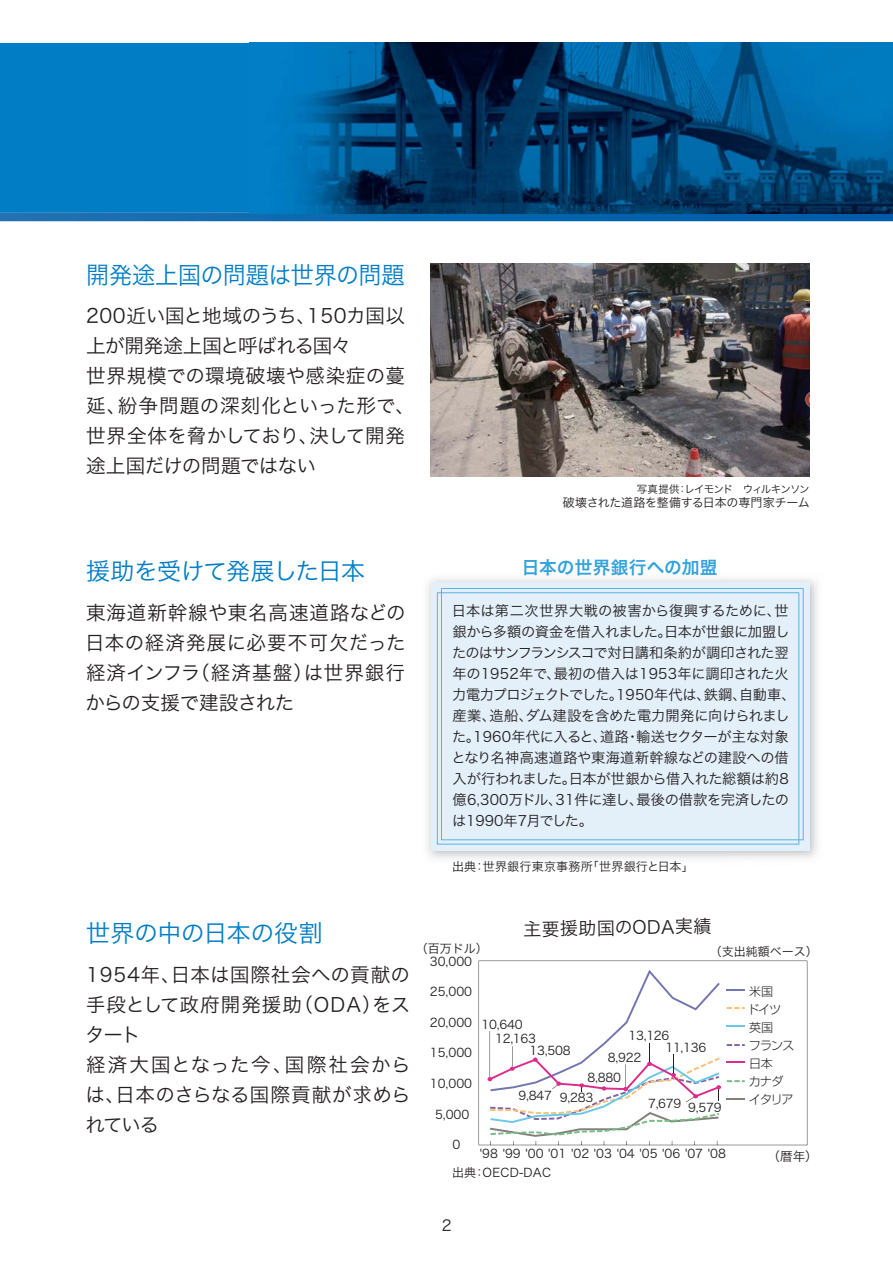
<style>
.page{position:relative;width:893px;height:1263px;background:#fff}
.page>*{position:absolute;margin:0;border:0;box-sizing:border-box;transform-origin:0 0}
.t1{font:24px "Hira Kaku Pro W3 90 pv RKSJ H";letter-spacing:-.025em;color:#007dc5}
.t2{font:24px "Hira Kaku Pro W3 90 pv RKSJ H";color:#007dc5;scale:.96 1}
.t3{font:19.5px/30px "Hira Kaku Pro W3 90 pv RKSJ H";letter-spacing:.015em;color:#231f20}
.t4{font:18px "Hira Kaku Pro W3 90 pv RKSJ H";color:#231f20}
.t5{font:17.7px "Hira Kaku Pro W6 90 pv RKSJ H";letter-spacing:.005em;color:#32a3dc}
.t6{font:15px "Hira Kaku Pro W3 90 pv RKSJ H";color:#231f20}
.t7{font:14.25px/21px "Hira Kaku Pro W3 90 pv RKSJ H";letter-spacing:-.015em;color:#231f20}
.t8{font:12.6px "Hira Kaku Pro W3 90 pv RKSJ H";color:#231f20}
.t9{font:12px "Hira Kaku Pro W3 90 pv RKSJ H";color:#231f20}
.t10{font:12px/14px "Hira Kaku Pro W3 90 pv RKSJ H";letter-spacing:-.02em;color:#231f20}
.t11{font:12px "Hira Kaku Pro W3 90 pv RKSJ H";letter-spacing:.02em;color:#231f20}
.t12{font:12px/18px "Shin Go Pro Light 90 pv RKSJ H";letter-spacing:-.06em;color:#231f20}
.t13{font:10.5px "Hira Kaku Pro W3 90 pv RKSJ H";letter-spacing:-.085em;color:#231f20}
</style>
<div class="page">
<div style="left:0;top:43px;width:249px;height:170px;background:#007dc5"></div>
<svg style="left:0;top:213px;width:892px;height:8px;background:#0962a7"></svg>
<img style="left:249px;top:43px;width:643px;height:170px">
<img style="left:431px;top:264px;width:378px;height:212px">
<img style="left:427px;top:578px;width:391px;height:281px">
<div style="left:431px;top:582px;width:378px;height:268px;background:#e3eff9"></div>
<svg style="left:437px;top:592px;width:362px;height:252px"></svg>
<svg style="left:441px;top:588px;width:362px;height:252px"></svg>
<svg style="left:478px;top:961px;width:329px;height:184px"></svg>
<svg style="left:487px;top:970px;width:257px;height:167px"></svg>
<h1 class="t2" style="left:86px;top:266px;width:333px">開発途上国の問題は世界の問題</h1>
<h2 class="t3" style="left:86px;top:304px;width:330px">200近い国と地域のうち、150カ国以上が開発途上国と呼ばれる国々<br>世界規模での環境破壊や感染症の蔓延、紛争問題の深刻化といった形で、世界全体を脅かしており、決して開発途上国だけの問題ではない</h2>
<p class="t13" style="left:637px;top:485px;width:174px">写真提供：レイモンド　ウィルキンソン</p>
<p class="t10" style="left:563px;top:498px;width:248px">破壊された道路を整備する日本の専門家チーム</p>
<h1 class="t1" style="left:86px;top:562px;width:281px">援助を受けて発展した日本</h1>
<h2 class="t3" style="left:85px;top:600px;width:322px;text-align:justify">東海道新幹線や東名高速道路などの日本の経済発展に必要不可欠だった経済インフラ（経済基盤）は世界銀行からの支援で建設された</h2>
<p class="t5" style="left:522px;top:561px;width:197px">日本の世界銀行への加盟</p>
<p class="t7" style="left:451px;top:602px;width:346px">日本は第二次世界大戦の被害から復興するために、世銀から多額の資金を借入れました。日本が世銀に加盟したのはサンフランシスコで対日講和条約が調印された翌年の1952年で、最初の借入は1953年に調印された火力電力プロジェクトでした。1950年代は、鉄鋼、自動車、産業、造船、ダム建設を含めた電力開発に向けられました。1960年代に入ると、道路・輸送セクターが主な対象となり名神高速道路や東海道新幹線などの建設への借入が行われました。日本が世銀から借入れた総額は約8億6,300万ドル、31件に達し、最後の借款を完済したのは1990年7月でした。</p>
<p class="t11" style="left:452px;top:862px;width:243px">出典：世界銀行東京事務所「世界銀行と日本」</p>
<h1 class="t1" style="left:86px;top:924px;width:238px">世界の中の日本の役割</h1>
<h2 class="t3" style="left:85px;top:962px;width:327px">1954年、日本は国際社会への貢献の手段として政府開発援助（ODA）をスタート<br>経済大国となった今、国際社会からは、日本のさらなる国際貢献が求められている</h2>
<p class="t4" style="left:523px;top:922px;width:189px;rotate:-1deg">主要援助国のODA実績</p>
<p class="t9" style="left:415px;top:944px;width:73px">（百万ドル）</p>
<p class="t9" style="left:709px;top:947px;width:109px">（支出純額ベース）</p>
<p class="t9" style="left:430px;top:957px;width:44px">30,000</p>
<p class="t9" style="left:430px;top:987px;width:44px">25,000</p>
<p class="t9" style="left:430px;top:1018px;width:44px">20,000</p>
<p class="t9" style="left:430px;top:1048px;width:44px">15,000</p>
<p class="t9" style="left:430px;top:1079px;width:44px">10,000</p>
<p class="t9" style="left:435px;top:1110px;width:36px">5,000</p>
<p class="t9" style="left:452px;top:1140px;width:9px">0</p>
<p class="t12" style="left:747px;top:985px;width:49px">米国<br>ドイツ英国<br>フランス日本<br>カナダイタリア</p>
<p class="t10" style="left:495px;top:1019px;width:43px;text-indent:-13px">10,640<br>12,163</p>
<p class="t9" style="left:529px;top:1046px;width:43px">13,508</p>
<p class="t9" style="left:518px;top:1092px;width:77px">9,847 9,283</p>
<p class="t10" style="left:665px;top:1031px;width:43px;line-height:12.1px;text-indent:-37px">13,126<br>11,136</p>
<p class="t9" style="left:608px;top:1053px;width:35px">8,922</p>
<p class="t9" style="left:587px;top:1073px;width:35px">8,880</p>
<p class="t9" style="left:648px;top:1101px;width:75px">7,679 9,579</p>
<p class="t9" style="left:480px;top:1149px;width:247px">'98 '99 '00 '01 '02 '03 '04 '05 '06 '07 '08</p>
<p class="t8" style="left:767px;top:1151px;width:52px">（暦年）</p>
<p class="t11" style="left:452px;top:1168px;width:101px">出典：OECD-DAC</p>
<p class="t6" style="left:442px;top:1220px;width:11px">2</p>
</div>
